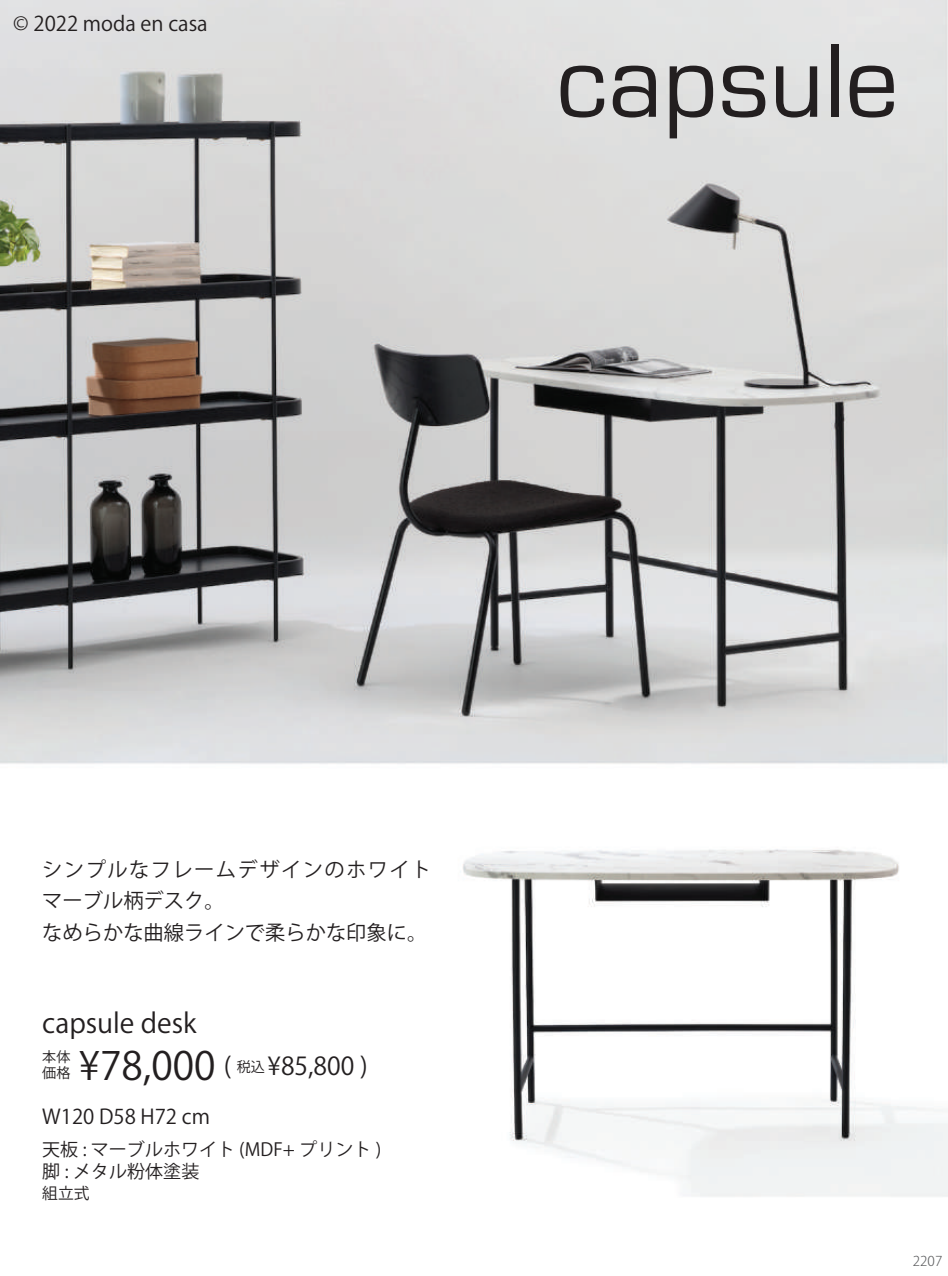
<style>
.page{position:relative;width:948px;height:1276px;background:#fff}
.page>*{position:absolute;margin:0;border:0;box-sizing:border-box;transform-origin:0 0}
.t1{font:108px "Eurostile";color:#231f20}
.t2{font:38.7px "Koz Go Pro";color:#231f20}
.t3{font:27px "Koz Go Pro";color:#231f20}
.t4{font:24.53px "Koz Go Pro";color:#231f20}
.t5{font:20.25px/31.5px "Koz Go Pro";color:#231f20}
.t6{font:18px/22.5px "Koz Go Pro";color:#231f20}
.t7{font:15.75px "Koz Go Pro";color:#231f20}
.t8{font:14.17px/16.9px "Koz Go Pro";color:#231f20}
.t9{font:300 13.5px "Koz Go Pro";color:#57585a}
.s1{font-size:14.17px}
</style>
<div class="page">
<img style="left:0;top:0;width:947px;height:1197px">
<p class="t5" style="left:13px;top:8px;width:196px">© 2022 moda en casa</p>
<h1 class="t1" style="left:555px;top:23px;width:345px">capsule</h1>
<p class="t5" style="left:42px;top:854px;width:390px">シンプルなフレームデザインのホワイトマーブル柄デスク。<br>なめらかな曲線ラインで柔らかな印象に。</p>
<h3 class="t3" style="left:42px;top:1005px;width:156px">capsule desk</h3>
<h2 class="t2" style="left:79px;top:1040px;width:138px">¥78,000</h2>
<p class="t8" style="left:42px;top:1048px;width:30px">本体価格</p>
<p class="t4" style="left:224px;top:1050px;width:145px">( <span class="s1">税込</span> ¥85,800 )</p>
<p class="t5" style="left:42px;top:1101px;width:169px">W120 D58 H72 cm</p>
<p class="t6" style="left:42px;top:1138px;width:340px">天板 : マーブルホワイト (MDF+ プリント )脚 : メタル粉体塗装</p>
<p class="t7" style="left:42px;top:1182px;width:49px">組立式</p>
<p class="t9" style="left:912px;top:1252px;width:31px">2207</p>
</div>
